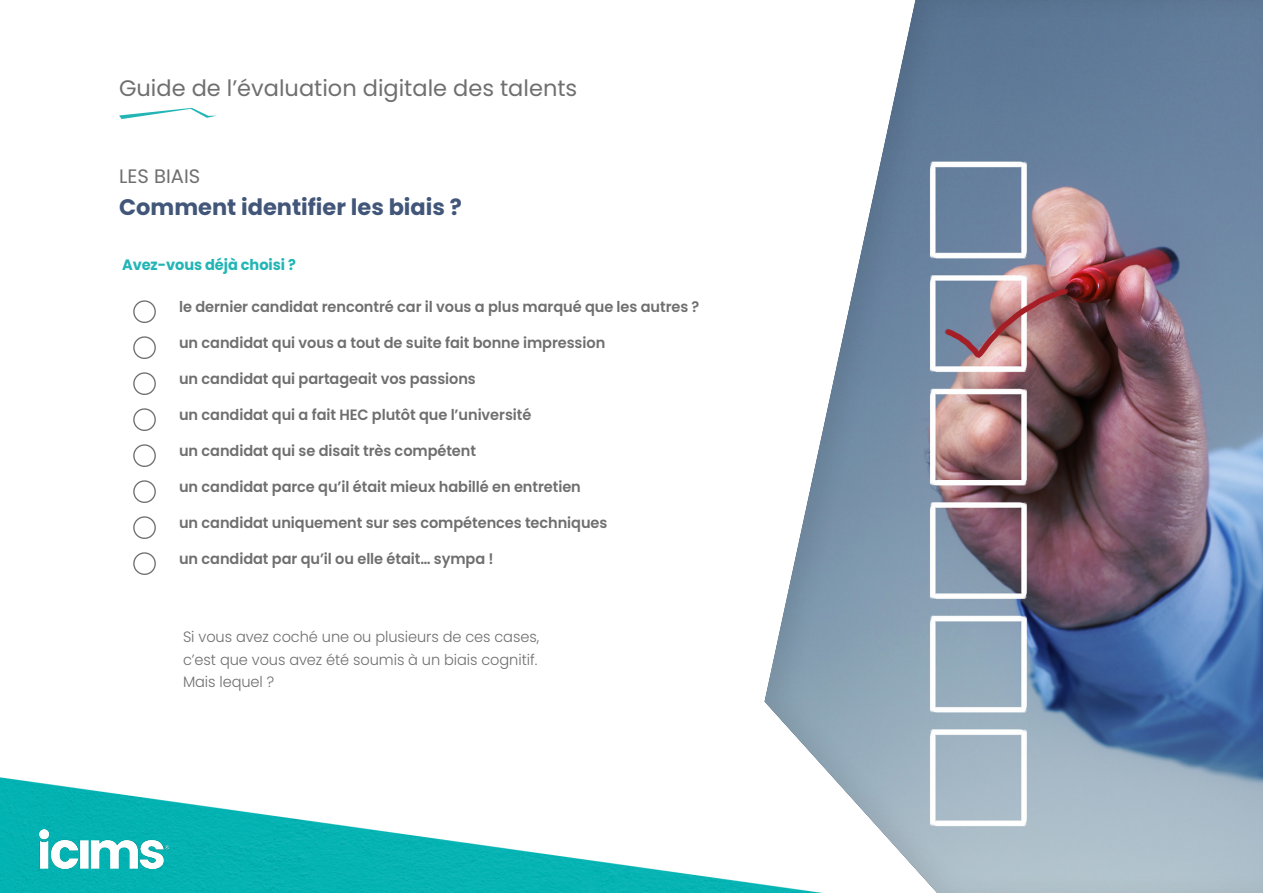
<style>
.page{position:relative;width:1263px;height:893px;background:#fff}
.page>*{position:absolute;margin:0;border:0;box-sizing:border-box;transform-origin:0 0}
.t1{font:22.5px "Poppins";color:#706f6f}
.t2{font:700 22.5px "Poppins";color:#415679}
.t3{font:19.5px "Poppins";color:#6f6f6f}
.t4{font:600 15px "Poppins";letter-spacing:-.005em;color:#706f6f}
.t5{font:300 15px/22.5px "Poppins";letter-spacing:-.005em;color:#706f6f}
.t6{font:700 15px "Poppins";letter-spacing:-.005em;color:#23b5b5}
</style>
<div class="page">
<img style="left:0;top:777px;width:750px;height:116px">
<svg style="left:119px;top:108px;width:97px;height:11px"></svg>
<div style="left:750px;top:0;width:513px;height:893px;background:#000;opacity:.08"></div>
<img style="left:39px;top:829px;width:129px;height:39px">
<div style="left:133px;top:300px;width:23px;height:23px;border:1px solid #706f6f;border-radius:50%"></div>
<div style="left:133px;top:336px;width:23px;height:23px;border:1px solid #706f6f;border-radius:50%"></div>
<div style="left:133px;top:372px;width:23px;height:23px;border:1px solid #706f6f;border-radius:50%"></div>
<div style="left:133px;top:408px;width:23px;height:23px;border:1px solid #706f6f;border-radius:50%"></div>
<div style="left:133px;top:444px;width:23px;height:23px;border:1px solid #706f6f;border-radius:50%"></div>
<div style="left:133px;top:480px;width:23px;height:23px;border:1px solid #706f6f;border-radius:50%"></div>
<div style="left:133px;top:516px;width:23px;height:23px;border:1px solid #706f6f;border-radius:50%"></div>
<div style="left:133px;top:552px;width:23px;height:23px;border:1px solid #706f6f;border-radius:50%"></div>
<h1 class="t1" style="left:119px;top:75px;width:460px">Guide de l’évaluation digitale des talents</h1>
<h2 class="t3" style="left:119px;top:165px;width:83px">LES BIAIS</h2>
<h1 class="t2" style="left:119px;top:194px;width:344px">Comment identifier les biais ?</h1>
<p class="t6" style="left:122px;top:256px;width:175px">Avez-vous déjà choisi ?</p>
<p class="t4" style="left:179px;top:298px;width:522px">le dernier candidat rencontré car il vous a plus marqué que les autres ?</p>
<p class="t4" style="left:179px;top:334px;width:428px">un candidat qui vous a tout de suite fait bonne impression</p>
<p class="t4" style="left:179px;top:370px;width:298px">un candidat qui partageait vos passions</p>
<p class="t4" style="left:179px;top:406px;width:354px">un candidat qui a fait HEC plutôt que l’université</p>
<p class="t4" style="left:179px;top:442px;width:298px">un candidat qui se disait très compétent</p>
<p class="t4" style="left:179px;top:478px;width:403px">un candidat parce qu’il était mieux habillé en entretien</p>
<p class="t4" style="left:179px;top:514px;width:430px">un candidat uniquement sur ses compétences techniques</p>
<p class="t4" style="left:179px;top:550px;width:316px">un candidat par qu’il ou elle était… sympa !</p>
<p class="t5" style="left:183px;top:626px;width:358px">Si vous avez coché une ou plusieurs de ces cases, c’est que vous avez été soumis à un biais cognitif.<br>Mais lequel ?</p>
</div>
